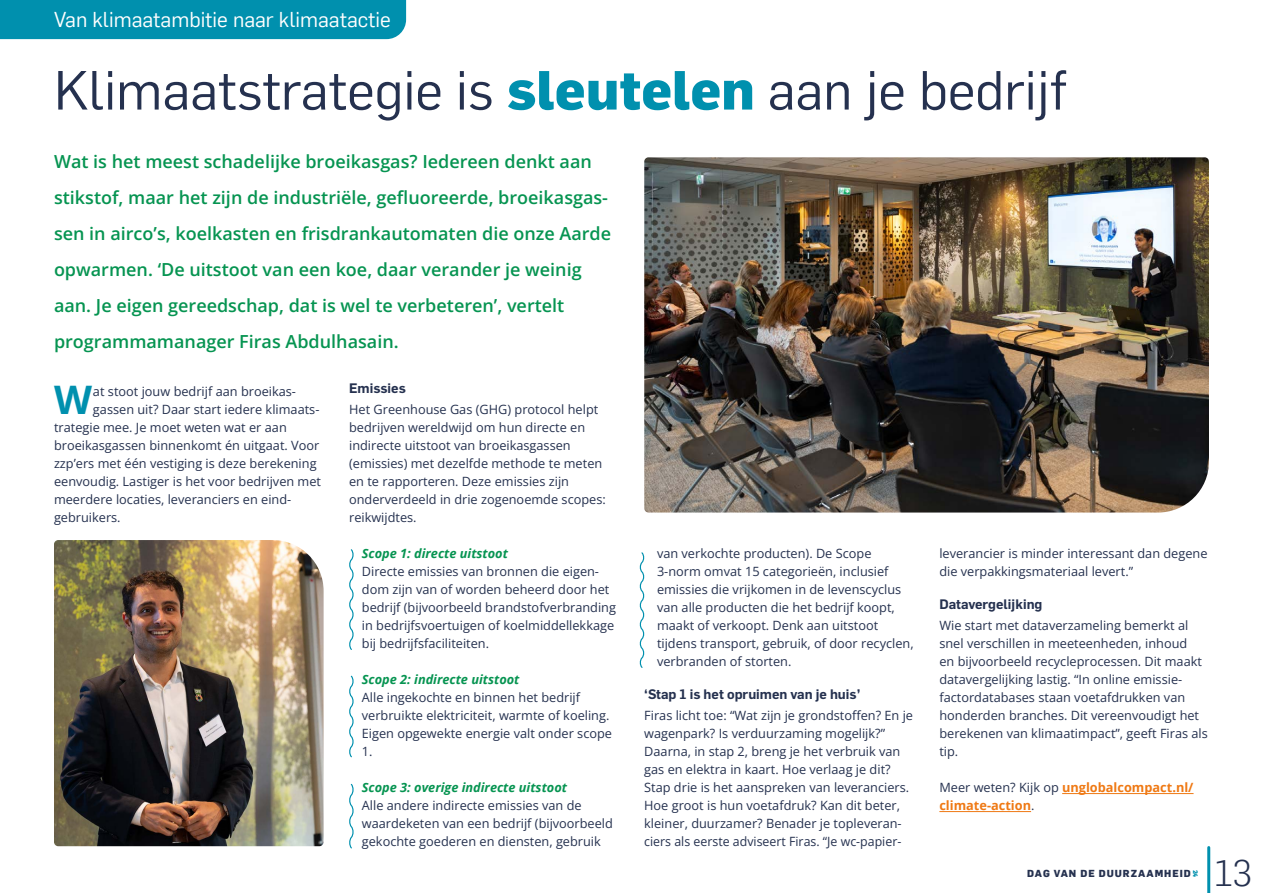
<style>
.page{position:relative;width:1263px;height:893px;background:#fff}
.page>*{position:absolute;margin:0;border:0;box-sizing:border-box;transform-origin:0 0}
.t1{font:54px "Flama";color:#25314f}
.t2{font:700 39.3px "Open Sans";color:#0090ae}
.t3{font:300 36px "Flama";color:#25314f}
.t4{font:21px "Flama";color:#fff}
.t5{font:600 18px/36px "Open Sans";color:#069451}
.t6{font:600 13.5px "Flama Trial";color:#25314f}
.t7{font:12.75px/18px "Open Sans";color:#25314f}
.t8{font:italic 700 12.75px "Open Sans";color:#069451}
.t9{font:700 12.75px/18px "Open Sans";color:#ef7914}
.t10{font:800 9.9px "Flama";letter-spacing:.1em;color:#25314f}
.t11{font:800 6.3px "Flama";color:#0090ae}
.s1{font-weight:800;color:#0090ae}
.s2{font-weight:400;color:#25314f}
</style>
<div class="page">
<svg style="left:1207px;top:846px;width:4px;height:47px"></svg>
<hr style="left:1207px;top:847px;width:3px;height:46px;background:#0090ae">
<div style="left:0;top:0;width:406px;height:39px;background:#0090ae"></div>
<hr style="left:1062px;top:793px;width:131px;height:1px;background:#ef7914">
<hr style="left:939px;top:811px;width:92px;height:1px;background:#ef7914">
<img style="left:54px;top:540px;width:270px;height:306px">
<img style="left:644px;top:157px;width:565px;height:356px">
<svg style="left:349px;top:549px;width:5px;height:101px"></svg>
<svg style="left:349px;top:675px;width:5px;height:83px"></svg>
<svg style="left:349px;top:783px;width:5px;height:66px"></svg>
<svg style="left:639px;top:552px;width:6px;height:116px"></svg>
<h3 class="t4" style="left:54px;top:5px;width:338px">Van klimaatambitie naar klimaatactie</h3>
<h1 class="t1" style="left:54px;top:53px;width:1014px">Klimaatstrategie is <span class="s1">sleutelen</span> aan je bedrijf</h1>
<p class="t5" style="left:54px;top:143px;width:559px">Wat is het meest schadelijke broeikasgas? Iedereen denkt aan stikstof, maar het zijn de industriële, gefluoreerde, broeikasgas&shy;sen in airco’s, koelkasten en frisdrankautomaten die onze Aarde opwarmen. ‘De uitstoot van een koe, daar verander je weinig aan. Je eigen gereedschap, dat is wel te verbeteren’, vertelt programmamanager Firas Abdulhasain.</p>
<h2 class="t2" style="left:54px;top:372px;width:40px">W</h2>
<p class="t7" style="left:93px;top:382px;width:204px">at stoot jouw bedrijf aan broeikas-</p>
<p class="t7" style="left:93px;top:400px;width:228px">gassen uit? Daar start iedere klimaats-</p>
<p class="t7" style="left:54px;top:418px;width:234px">trategie mee. Je moet weten wat er aan</p>
<p class="t7" style="left:54px;top:436px;width:267px">broeikasgassen binnenkomt én uitgaat. Voor</p>
<p class="t7" style="left:54px;top:454px;width:264px">zzp’ers met één vestiging is deze berekening</p>
<p class="t7" style="left:54px;top:472px;width:269px">eenvoudig. Lastiger is het voor bedrijven met</p>
<p class="t7" style="left:54px;top:490px;width:238px">meerdere locaties, leveranciers en eind-</p>
<p class="t7" style="left:54px;top:508px;width:68px">gebruikers.</p>
<p class="t6" style="left:349px;top:383px;width:58px">Emissies</p>
<p class="t7" style="left:349px;top:400px;width:258px">Het Greenhouse Gas (GHG) protocol helpt bedrijven wereldwijd om hun directe en indirecte uitstoot van broeikasgassen (emissies) met dezelfde methode te meten en te rapporteren. Deze emissies zijn onderverdeeld in drie zogenoemde scopes: reikwijdtes.</p>
<p class="t8" style="left:362px;top:544px;width:148px">Scope 1: directe uitstoot</p>
<p class="t7" style="left:362px;top:562px;width:256px">Directe emissies van bronnen die eigen&shy;dom zijn van of worden beheerd door het bedrijf (bijvoorbeeld brandstofverbranding in bedrijfsvoertuigen of koelmiddellekkage bij bedrijfsfaciliteiten.</p>
<p class="t8" style="left:362px;top:670px;width:159px">Scope 2: indirecte uitstoot</p>
<p class="t7" style="left:362px;top:688px;width:252px">Alle ingekochte en binnen het bedrijf verbruikte elektriciteit, warmte of koeling.<br>Eigen opgewekte energie valt onder scope<br>1.</p>
<p class="t8" style="left:362px;top:778px;width:207px">Scope 3: overige indirecte uitstoot</p>
<p class="t7" style="left:362px;top:796px;width:253px">Alle andere indirecte emissies van de waardeketen van een bedrijf (bijvoorbeeld gekochte goederen en diensten, gebruik</p>
<p class="t7" style="left:657px;top:544px;width:258px">van verkochte producten). De Scope 3-norm omvat 15 categorieën, inclusief emissies die vrijkomen in de levenscyclus van alle producten die het bedrijf koopt, maakt of verkoopt. Denk aan uitstoot tijdens transport, gebruik, of door recyclen, verbranden of storten.</p>
<p class="t6" style="left:644px;top:689px;width:218px">‘Stap 1 is het opruimen van je huis’</p>
<p class="t7" style="left:644px;top:706px;width:270px">Firas licht toe: “Wat zijn je grondstoffen? En je wagenpark? Is verduurzaming mogelijk?” Daarna, in stap 2, breng je het verbruik van gas en elektra in kaart. Hoe verlaag je dit?<br>Stap drie is het aanspreken van leveranciers.<br>Hoe groot is hun voetafdruk? Kan dit beter, kleiner, duurzamer? Benader je topleveran&shy;ciers als eerste adviseert Firas. “Je wc-papier-</p>
<p class="t7" style="left:939px;top:544px;width:270px">leverancier is minder interessant dan degene die verpakkingsmateriaal levert.”</p>
<p class="t6" style="left:939px;top:599px;width:105px">Datavergelijking</p>
<p class="t7" style="left:939px;top:616px;width:270px">Wie start met dataverzameling bemerkt al snel verschillen in meeteenheden, inhoud<br>en bijvoorbeeld recycleprocessen. Dit maakt datavergelijking lastig. “In online emissie&shy;factordatabases staan voetafdrukken van honderden branches. Dit vereenvoudigt het berekenen van klimaatimpact”, geeft Firas als tip.</p>
<p class="t9" style="left:939px;top:778px;width:256px"><span class="s2">Meer weten? Kijk op</span> unglobalcompact.nl/ climate-action<span class="s2">.</span></p>
<p class="t10" style="left:1027px;top:866px;width:165px">DAG VAN DE DUURZAAMHEID</p>
<h3 class="t3" style="left:1215px;top:849px;width:39px">13</h3>
<p class="t11" style="left:1200px;top:869px;width:9px;rotate:90deg">24</p>
</div>
